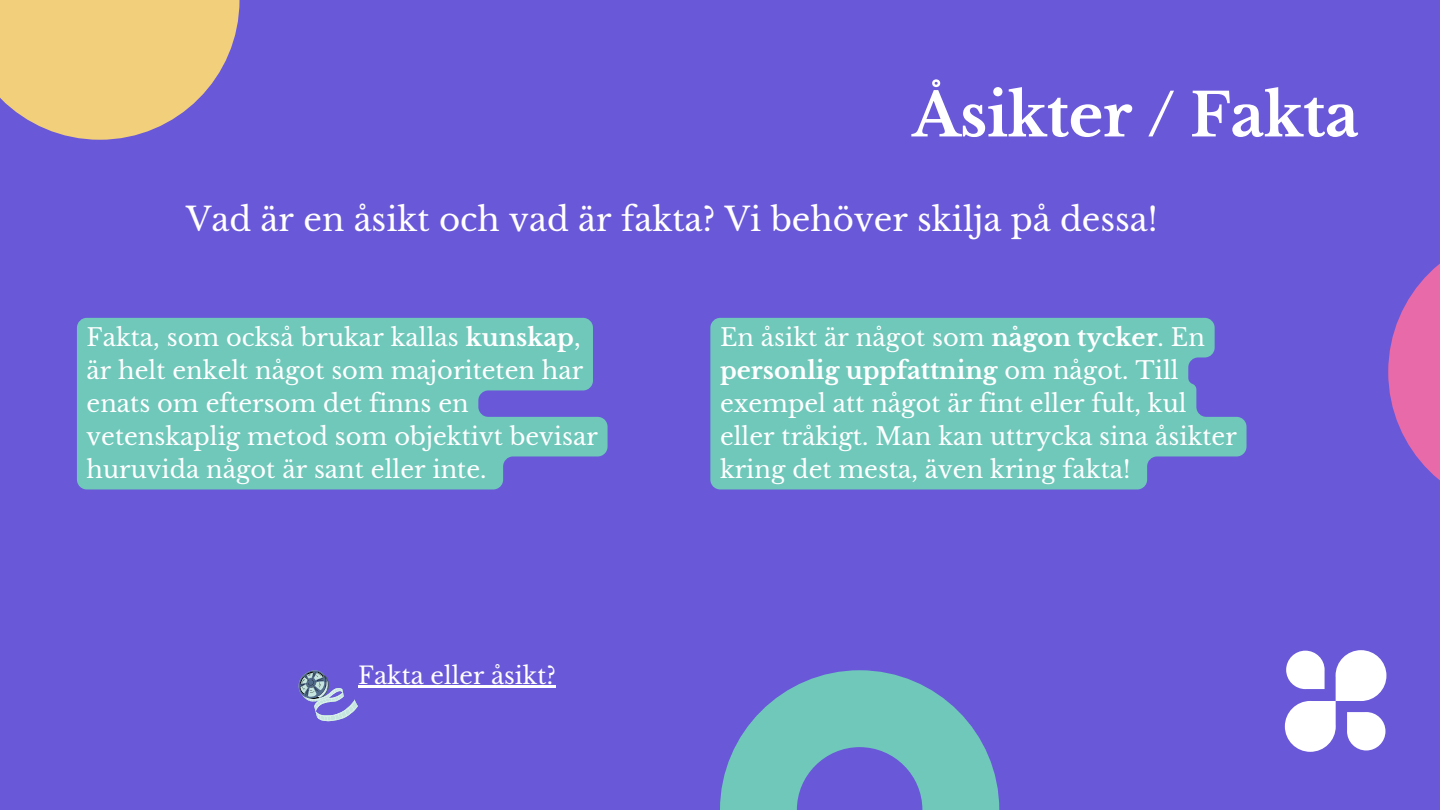
<style>
.page{position:relative;width:1440px;height:810px;background:#6958d8}
.page>*{position:absolute;margin:0;border:0;box-sizing:border-box;transform-origin:0 0}
.t1{font:700 59.5px "Libre Baskerville";letter-spacing:-.01em;color:#fff}
.t2{font:32.5px "Libre Baskerville";color:#fff}
.t3{font:24.1px/33px "Libre Baskerville";color:#fff}
.t4{font:23.6px "Libre Baskerville";color:#fff}
.s1{font-weight:700}
</style>
<div class="page">
<svg style="left:1388px;top:263px;width:52px;height:218px;fill:#e96aa8"></svg>
<svg style="left:720px;top:670px;width:279px;height:140px;fill:#6fc8ba"></svg>
<svg style="left:0;top:0;width:240px;height:140px;fill:#f1cf7b"></svg>
<svg style="left:1285px;top:650px;width:101px;height:102px"></svg>
<svg style="left:77px;top:318px;width:531px;height:171px;background:#6ebebc"></svg>
<svg style="left:710px;top:318px;width:537px;height:171px;background:#6ebebc"></svg>
<hr style="left:358px;top:685px;width:198px;height:3px;background:#fff">
<svg style="left:298px;top:670px;width:60px;height:51px"></svg>
<p class="t1" style="left:912px;top:79px;width:448px">Åsikter / Fakta</p>
<p class="t2" style="left:186px;top:199px;width:973px">Vad är en åsikt och vad är fakta? Vi behöver skilja på dessa!</p>
<p class="t3" style="left:87px;top:321px;width:513px">Fakta, som också brukar kallas <span class="s1">kunskap</span>, är helt enkelt något som majoriteten har enats om eftersom det finns en vetenskaplig metod som objektivt bevisar huruvida något är sant eller inte.</p>
<p class="t3" style="left:720px;top:321px;width:518px">En åsikt är något som <span class="s1">någon tycker</span>. En <span class="s1">personlig uppfattning</span> om något. Till exempel att något är fint eller fult, kul eller tråkigt. Man kan uttrycka sina åsikter kring det mesta, även kring fakta!</p>
<p class="t4" style="left:358px;top:661px;width:199px">Fakta eller åsikt?</p>
</div>
